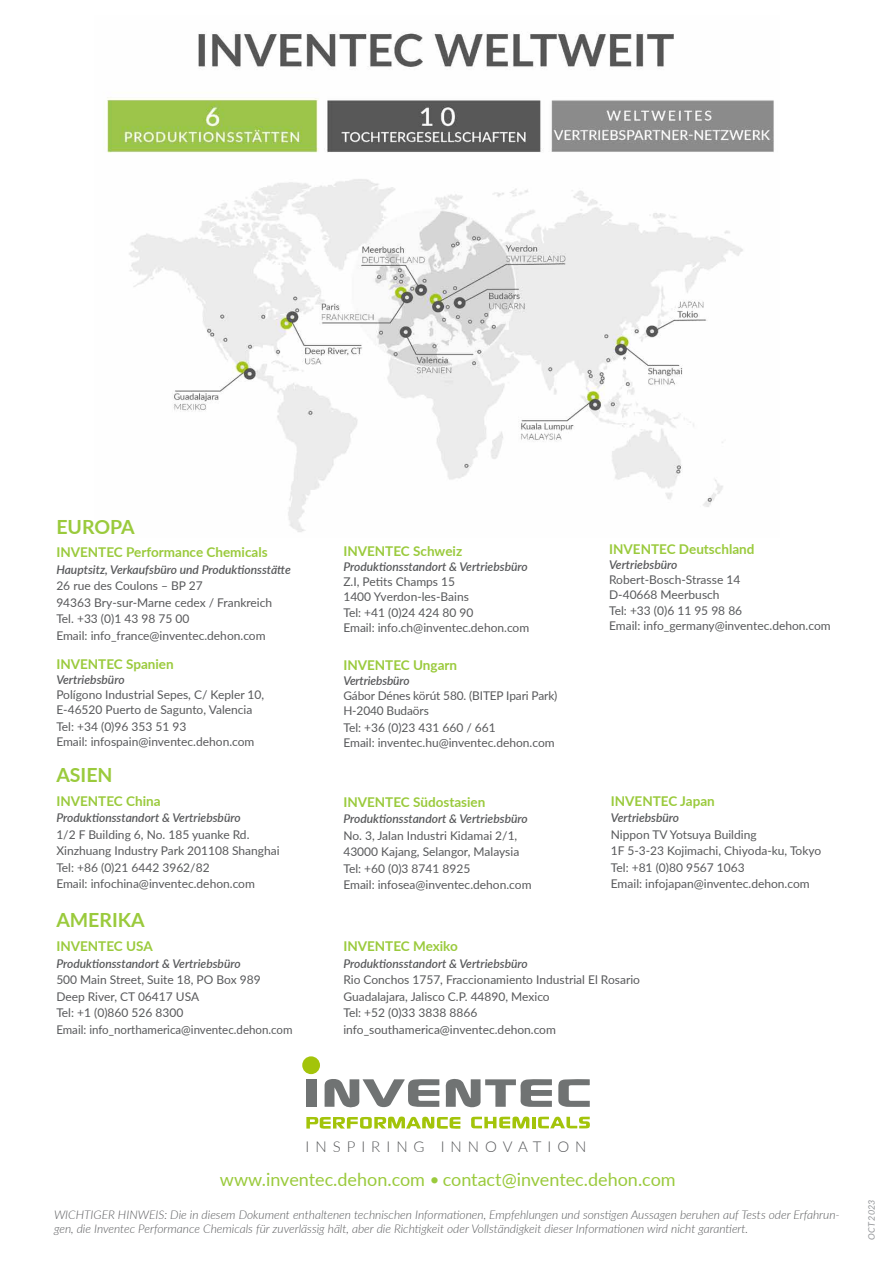
<style>
.page{position:relative;width:893px;height:1263px;background:#fff}
.page>*{position:absolute;margin:0;border:0;box-sizing:border-box;transform-origin:0 0}
.t1{font:700 19.5px "Lato";color:#9aca3c}
.t2{font:18px "Lato";color:#9aca3c}
.t3{font:300 15px "Lato";letter-spacing:.4em;color:#58595b}
.t4{font:700 13.5px "Lato";color:#9aca3c}
.t5{font:12px/16.5px "Lato";color:#58595b}
.t6{font:italic 300 12px/14.4px "Lato";color:#58595b}
.t7{font:italic 600 12px "Lato";color:#58595b}
.t8{font:italic 9px "Lato";color:#939598}
.s1{font-size:16.65px}
</style>
<div class="page">
<svg style="left:324px;top:1079px;width:115px;height:29px"></svg>
<svg style="left:558px;top:1079px;width:32px;height:28px"></svg>
<svg style="left:446px;top:1079px;width:106px;height:29px"></svg>
<div style="left:306px;top:1079px;width:10px;height:28px;background:#707373"></div>
<div style="left:302px;top:1056px;width:18px;height:18px;background:#a3c40a;border-radius:50%"></div>
<svg style="left:471px;top:1116px;width:119px;height:13px"></svg>
<svg style="left:306px;top:1116px;width:154px;height:13px"></svg>
<img style="left:104px;top:31px;width:670px;height:501px">
<h1 class="t1" style="left:56px;top:512px;width:80px">EUROPA</h1>
<p class="t4" style="left:56px;top:542px;width:213px">INVENTEC Performance Chemicals</p>
<p class="t7" style="left:56px;top:560px;width:236px">Hauptsitz, Verkaufsbüro und Produktionsstätte</p>
<p class="t5" style="left:56px;top:577px;width:217px">26 rue des Coulons – BP 27<br>94363 Bry-sur-Marne cedex / Frankreich<br>Tel. +33 (0)1 43 98 75 00<br>Email: info_france@inventec.dehon.com</p>
<p class="t4" style="left:56px;top:654px;width:119px">INVENTEC Spanien</p>
<p class="t7" style="left:56px;top:671px;width:70px">Vertriebsbüro</p>
<p class="t5" style="left:56px;top:687px;width:209px;line-height:15px">Polígono Industrial Sepes, C/ Kepler 10,<br>E-46520 Puerto de Sagunto, Valencia</p>
<p class="t5" style="left:56px;top:718px;width:200px;line-height:15px">Tel: +34 (0)96 353 51 93<br>Email: infospain@inventec.dehon.com</p>
<h1 class="t1" style="left:56px;top:760px;width:58px">ASIEN</h1>
<p class="t4" style="left:56px;top:791px;width:106px">INVENTEC China</p>
<p class="t7" style="left:56px;top:809px;width:186px">Produktionsstandort &amp; Vertriebsbüro</p>
<p class="t5" style="left:56px;top:825px;width:225px">1/2 F Building 6, No. 185 yuanke Rd.<br>Xinzhuang Industry Park 201108 Shanghai Tel: +86 (0)21 6442 3962/82<br>Email: infochina@inventec.dehon.com</p>
<h1 class="t1" style="left:56px;top:906px;width:90px">AMERIKA</h1>
<p class="t4" style="left:56px;top:936px;width:98px">INVENTEC USA</p>
<p class="t7" style="left:56px;top:954px;width:186px">Produktionsstandort &amp; Vertriebsbüro</p>
<p class="t5" style="left:56px;top:971px;width:238px">500 Main Street, Suite 18, PO Box 989<br>Deep River, CT 06417 USA<br>Tel: +1 (0)860 526 8300<br>Email: info_northamerica@inventec.dehon.com</p>
<p class="t4" style="left:343px;top:541px;width:120px">INVENTEC Schweiz</p>
<p class="t7" style="left:343px;top:558px;width:186px">Produktionsstandort &amp; Vertriebsbüro</p>
<p class="t5" style="left:343px;top:574px;width:127px;line-height:15px">Z.I, Petits Champs 15<br>1400 Yverdon-les-Bains</p>
<p class="t5" style="left:343px;top:605px;width:187px;line-height:15px">Tel: +41 (0)24 424 80 90<br>Email: info.ch@inventec.dehon.com</p>
<p class="t4" style="left:343px;top:656px;width:115px">INVENTEC Ungarn</p>
<p class="t7" style="left:343px;top:672px;width:68px">Vertriebsbüro</p>
<p class="t5" style="left:343px;top:688px;width:216px;line-height:15px">Gábor Dénes körút 580. (BITEP Ipari Park)<br>H-2040 Budaörs</p>
<p class="t5" style="left:343px;top:720px;width:213px;line-height:15px">Tel: +36 (0)23 431 660 / 661<br>Email: inventec.hu@inventec.dehon.com</p>
<p class="t4" style="left:343px;top:792px;width:144px">INVENTEC Südostasien</p>
<p class="t7" style="left:343px;top:810px;width:186px">Produktionsstandort &amp; Vertriebsbüro</p>
<p class="t5" style="left:343px;top:826px;width:190px">No. 3, Jalan Industri Kidamai 2/1,<br>43000 Kajang, Selangor, Malaysia<br>Tel: +60 (0)3 8741 8925<br>Email: infosea@inventec.dehon.com</p>
<p class="t4" style="left:609px;top:539px;width:147px">INVENTEC Deutschland</p>
<p class="t7" style="left:609px;top:556px;width:70px">Vertriebsbüro</p>
<p class="t5" style="left:609px;top:571px;width:133px;line-height:15px">Robert-Bosch-Strasse 14<br>D-40668 Meerbusch</p>
<p class="t5" style="left:609px;top:603px;width:223px;line-height:15px">Tel: +33 (0)6 11 95 98 86<br>Email: info_germany@inventec.dehon.com</p>
<p class="t4" style="left:611px;top:791px;width:105px">INVENTEC Japan</p>
<p class="t7" style="left:611px;top:809px;width:70px">Vertriebsbüro</p>
<p class="t5" style="left:611px;top:825px;width:212px">Nippon TV Yotsuya Building<br>1F 5-3-23 Kojimachi, Chiyoda-ku, Tokyo<br>Tel: +81 (0)80 9567 1063<br>Email: infojapan@inventec.dehon.com</p>
<p class="t4" style="left:343px;top:936px;width:116px">INVENTEC Mexiko</p>
<p class="t7" style="left:343px;top:954px;width:186px">Produktionsstandort &amp; Vertriebsbüro</p>
<p class="t5" style="left:343px;top:971px;width:298px">Rio Conchos 1757, Fraccionamiento Industrial El Rosario Guadalajara, Jalisco C.P. 44890, Mexico<br>Tel: +52 (0)33 3838 8866 info_southamerica@inventec.dehon.com</p>
<p class="t3" style="left:305px;top:1137px;width:283px">INSPIRING INNOVATION</p>
<h2 class="t2" style="left:220px;top:1167px;width:457px">www.inventec.dehon.com <span class="s1">•</span> contact@inventec.dehon.com</h2>
<p class="t6" style="left:54px;top:1207px;width:787px">WICHTIGER HINWEIS: Die in diesem Dokument enthaltenen technischen Informationen, Empfehlungen und sonstigen Aussagen beruhen auf Tests oder Erfahrun&shy;gen, die Inventec Performance Chemicals für zuverlässig hält, aber die Richtigkeit oder Vollständigkeit dieser Informationen wird nicht garantiert.</p>
<p class="t8" style="left:865px;top:1240px;width:42px;rotate:-90deg">OCT 2023</p>
</div>
